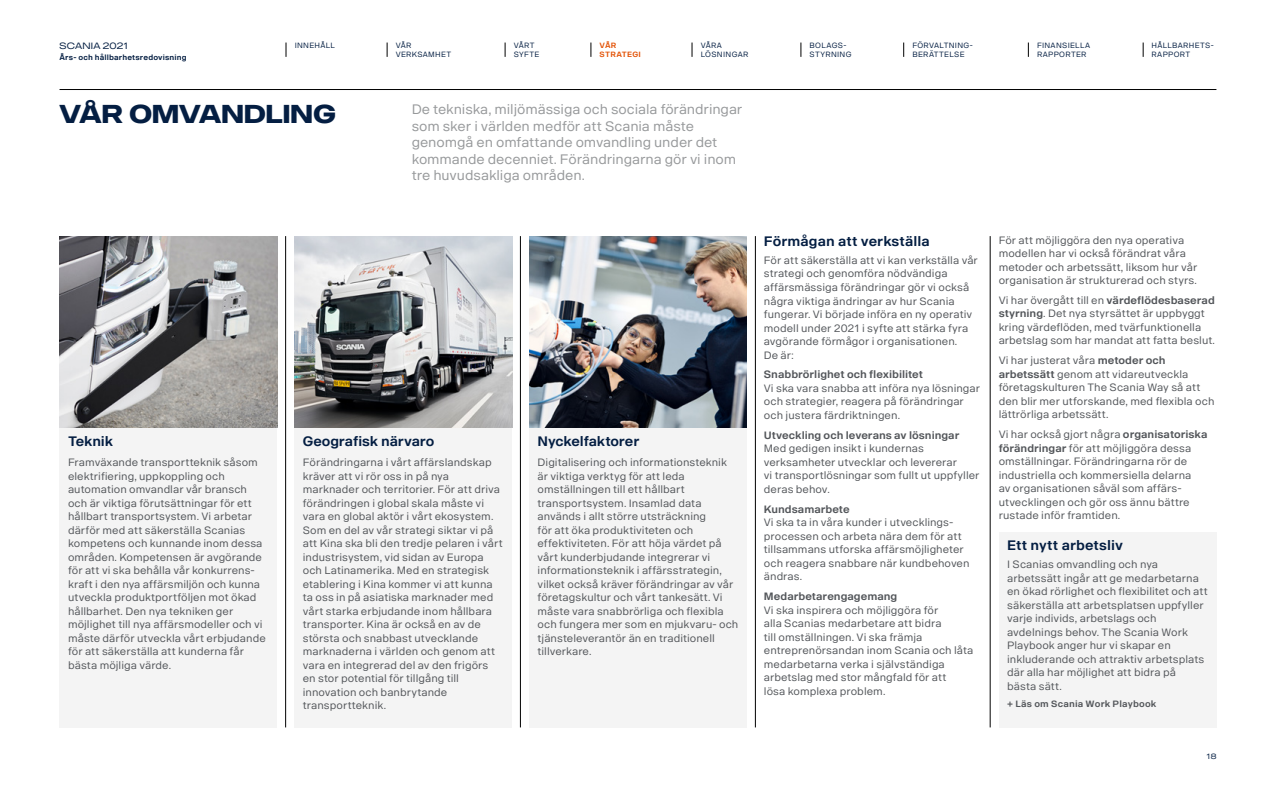
<style>
.page{position:relative;width:1276px;height:787px;background:#fff}
.page>*{position:absolute;margin:0;border:0;box-sizing:border-box;transform-origin:0 0}
.Page___H1{font:700 25.5px "Scania Sans Headline";letter-spacing:.02em;color:#041e42}
.Page___Intro{font:13.5px/16.5px "Scania Sans";letter-spacing:-.005em;color:#97999b}
.Body___H1{font:700 13.5px "Scania Sans";letter-spacing:.005em;color:#041e42}
.Pullout_1___H1{font:700 13.5px "Scania Sans";letter-spacing:-.01em;color:#041e42}
.Body___Copy{font:10.5px/13.5px "Scania Sans";letter-spacing:.005em;color:#53565a}
.Pullout_1___Body{font:10.5px/13.5px "Scania Sans";letter-spacing:.005em;color:#53565a}
.Body___H2{font:700 10.5px "Scania Sans";color:#53565a}
.Body___Read_More{font:700 9px "Scania Sans";letter-spacing:.02em;color:#53565a}
.t1{font:9px "Scania Sans Headline";letter-spacing:.025em;color:#041e42}
.t2{font:7.5px/9px "Scania Sans";letter-spacing:.04em;color:#041e42}
.t3{font:700 7.5px "Scania Sans";letter-spacing:.02em;color:#041e42}
.t4{font:700 7.5px/9px "Scania Sans";letter-spacing:.03em;color:#e35205}
.t5{font:7.5px "Scania Sans Headline";color:#041e42}
.s1{font-weight:700}
</style>
<div class="page">
<hr style="left:60px;top:89px;width:1156px;height:1px;background:#000">
<svg style="left:1028px;top:43px;width:1px;height:14px"></svg>
<svg style="left:903px;top:43px;width:1px;height:14px"></svg>
<svg style="left:1143px;top:43px;width:1px;height:14px"></svg>
<svg style="left:800px;top:43px;width:1px;height:14px"></svg>
<svg style="left:692px;top:43px;width:1px;height:14px"></svg>
<svg style="left:590px;top:43px;width:1px;height:14px"></svg>
<svg style="left:505px;top:43px;width:1px;height:14px"></svg>
<svg style="left:387px;top:43px;width:1px;height:14px"></svg>
<svg style="left:286px;top:43px;width:1px;height:14px"></svg>
<hr style="left:990px;top:236px;width:1px;height:491px;background:#000">
<hr style="left:755px;top:236px;width:1px;height:491px;background:#000">
<div style="left:998px;top:531px;width:218px;height:196px;background:#f4f4f4"></div>
<hr style="left:285px;top:236px;width:1px;height:491px;background:#000">
<hr style="left:520px;top:236px;width:1px;height:491px;background:#000">
<div style="left:60px;top:428px;width:217px;height:299px;background:#f4f4f4"></div>
<div style="left:529px;top:428px;width:218px;height:299px;background:#f4f4f4"></div>
<div style="left:294px;top:428px;width:218px;height:299px;background:#f4f4f4"></div>
<img style="left:60px;top:236px;width:217px;height:192px">
<img style="left:529px;top:236px;width:218px;height:192px">
<img style="left:294px;top:236px;width:218px;height:192px">
<p class="t1" style="left:60px;top:41px;width:70px">SCANIA 2021</p>
<p class="t3" style="left:60px;top:53px;width:129px">Års- och hållbarhetsredovisning</p>
<p class="t2" style="left:295px;top:41px;width:42px">INNEHÅLL</p>
<p class="t2" style="left:396px;top:41px;width:57px">VÅR<br>VERKSAMHET</p>
<p class="t2" style="left:514px;top:41px;width:27px">VÅRT<br>SYFTE</p>
<p class="t4" style="left:599px;top:41px;width:43px">VÅR<br>STRATEGI</p>
<p class="t2" style="left:700px;top:41px;width:49px">VÅRA<br>LÖSNINGAR</p>
<p class="t2" style="left:809px;top:41px;width:43px">BOLAGS-<br>STYRNING</p>
<p class="t2" style="left:912px;top:41px;width:62px">FÖRVALTNING-<br>BERÄTTELSE</p>
<p class="t2" style="left:1151px;top:41px;width:64px">HÅLLBARHETS-<br>RAPPORT</p>
<p class="t2" style="left:1037px;top:41px;width:55px">FINANSIELLA<br>RAPPORTER</p>
<p class="Page___H1" style="left:60px;top:99px;width:277px">VÅR OMVANDLING</p>
<p class="Page___Intro" style="left:412px;top:101px;width:332px">De tekniska, miljömässiga och sociala förändringar som sker i världen medför att Scania måste genomgå en omfattande omvandling under det kommande decenniet. Förändringarna gör vi inom tre huvudsakliga områden.</p>
<p class="Pullout_1___H1" style="left:68px;top:434px;width:46px">Teknik</p>
<p class="Pullout_1___Body" style="left:68px;top:456px;width:199px">Framväxande transportteknik såsom elektrifiering, uppkoppling och automation omvandlar vår bransch och är viktiga förutsättningar för ett hållbart transportsystem. Vi arbetar därför med att säkerställa Scanias kompetens och kunnande inom dessa områden. Kompetensen är avgörande för att vi ska behålla vår konkurrens&shy;kraft i den nya affärsmiljön och kunna utveckla produktportföljen mot ökad hållbarhet. Den nya tekniken ger möjlighet till nya affärsmodeller och vi måste därför utveckla vårt erbjudande för att säkerställa att kunderna får bästa möjliga värde.</p>
<p class="Pullout_1___H1" style="left:303px;top:434px;width:133px">Geografisk närvaro</p>
<p class="Pullout_1___Body" style="left:303px;top:456px;width:201px">Förändringarna i vårt affärslandskap kräver att vi rör oss in på nya marknader och territorier. För att driva förändringen i global skala måste vi vara en global aktör i vårt ekosystem.<br>Som en del av vår strategi siktar vi på att Kina ska bli den tredje pelaren i vårt industrisystem, vid sidan av Europa och Latinamerika. Med en strategisk etablering i Kina kommer vi att kunna ta oss in på asiatiska marknader med vårt starka erbjudande inom hållbara transporter. Kina är också en av de största och snabbast utvecklande marknaderna i världen och genom att vara en integrerad del av den frigörs en stor potential för tillgång till innovation och banbrytande transportteknik.</p>
<p class="Pullout_1___H1" style="left:537px;top:434px;width:103px">Nyckelfaktorer</p>
<p class="Pullout_1___Body" style="left:537px;top:456px;width:202px">Digitalisering och informationsteknik är viktiga verktyg för att leda omställningen till ett hållbart transportsystem. Insamlad data används i allt större utsträckning<br>för att öka produktiviteten och effektiviteten. För att höja värdet på vårt kunderbjudande integrerar vi informationsteknik i affärsstrategin, vilket också kräver förändringar av vår företagskultur och vårt tankesätt. Vi måste vara snabbrörliga och flexibla och fungera mer som en mjukvaru- och tjänsteleverantör än en traditionell tillverkare.</p>
<p class="Body___H1" style="left:764px;top:233px;width:167px">Förmågan att verkställa</p>
<p class="Body___Copy" style="left:764px;top:253px;width:215px">För att säkerställa att vi kan verkställa vår strategi och genomföra nödvändiga affärsmässiga förändringar gör vi också några viktiga ändringar av hur Scania fungerar. Vi började införa en ny operativ modell under 2021 i syfte att stärka fyra avgörande förmågor i organisationen.<br>De är:</p>
<p class="Body___H2" style="left:764px;top:368px;width:161px">Snabbrörlighet och flexibilitet</p>
<p class="Body___Copy" style="left:764px;top:381px;width:218px">Vi ska vara snabba att införa nya lösningar och strategier, reagera på förändringar och justera färdriktningen.</p>
<p class="Body___H2" style="left:764px;top:429px;width:197px">Utveckling och leverans av lösningar</p>
<p class="Body___Copy" style="left:764px;top:442px;width:217px">Med gedigen insikt i kundernas verksamheter utvecklar och levererar<br>vi transportlösningar som fullt ut uppfyller deras behov.</p>
<p class="Body___H2" style="left:764px;top:503px;width:87px">Kundsamarbete</p>
<p class="Body___Copy" style="left:764px;top:516px;width:207px">Vi ska ta in våra kunder i utvecklings&shy;processen och arbeta nära dem för att tillsammans utforska affärsmöjligheter och reagera snabbare när kundbehoven ändras.</p>
<p class="Body___H2" style="left:764px;top:590px;width:135px">Medarbetarengagemang</p>
<p class="Body___Copy" style="left:764px;top:603px;width:211px">Vi ska inspirera och möjliggöra för<br>alla Scanias medarbetare att bidra<br>till omställningen. Vi ska främja entreprenörsandan inom Scania och låta medarbetarna verka i självständiga arbetslag med stor mångfald för att<br>lösa komplexa problem.</p>
<p class="Body___Copy" style="left:998px;top:233px;width:200px">För att möjliggöra den nya operativa modellen har vi också förändrat våra metoder och arbetssätt, liksom hur vår organisation är strukturerad och styrs.</p>
<p class="Body___Copy" style="left:998px;top:293px;width:218px">Vi har övergått till en <span class="s1">värdeflödesbaserad styrning</span>. Det nya styrsättet är uppbyggt kring värdeflöden, med tvärfunktionella arbetslag som har mandat att fatta beslut.</p>
<p class="Body___Copy" style="left:998px;top:354px;width:217px">Vi har justerat våra <span class="s1">metoder och arbetssätt</span> genom att vidareutveckla företagskulturen The Scania Way så att den blir mer utforskande, med flexibla och lättrörliga arbetssätt.</p>
<p class="Body___Copy" style="left:998px;top:428px;width:210px">Vi har också gjort några <span class="s1">organisatoriska förändringar</span> för att möjliggöra dessa omställningar. Förändringarna rör de industriella och kommersiella delarna<br>av organisationen såväl som affärs&shy;utvecklingen och gör oss ännu bättre rustade inför framtiden.</p>
<p class="Body___H1" style="left:1007px;top:537px;width:117px">Ett nytt arbetsliv</p>
<p class="Body___Copy" style="left:1007px;top:557px;width:202px">I Scanias omvandling och nya arbetssätt ingår att ge medarbetarna en ökad rörlighet och flexibilitet och att säkerställa att arbetsplatsen uppfyller varje individs, arbetslags och avdelnings behov. The Scania Work Playbook anger hur vi skapar en inkluderande och attraktiv arbetsplats där alla har möjlighet att bidra på bästa sätt.</p>
<p class="Body___Read_More" style="left:1007px;top:698px;width:151px">+ Läs om Scania Work Playbook</p>
<p class="t5" style="left:1207px;top:751px;width:11px">18</p>
</div>
